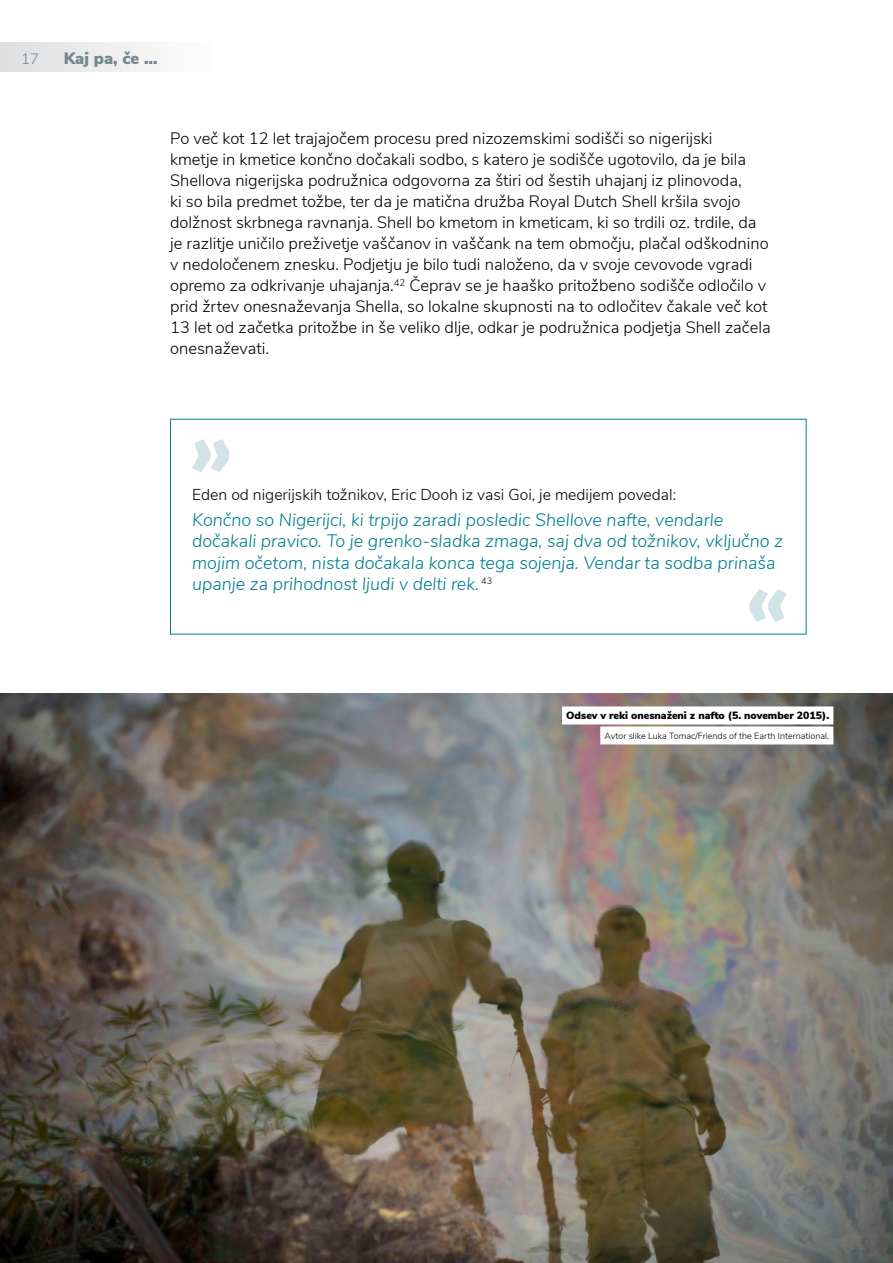
<style>
.page{position:relative;width:893px;height:1263px;background:#fff}
.page>*{position:absolute;margin:0;border:0;box-sizing:border-box;transform-origin:0 0}
.t1{font:italic 300 18px/21.6px "Nunito Sans";color:#007f8d}
.t2{font:300 16.5px/21px "Nunito Sans";color:#000}
.t3{font:900 16.5px "Nunito Sans";color:#74878f}
.t4{font:300 15.75px "Nunito Sans";color:#000}
.t5{font:300 15px "Nunito Sans";color:#74878f}
.t6{font:900 10.5px "Nunito Sans";color:#000}
.t7{font:300 9.15px "Nunito Sans";color:#000}
.t8{font:300 9px "Nunito Sans";color:#000}
</style>
<div class="page">
<svg style="left:192px;top:439px;width:38px;height:33px"></svg>
<svg style="left:749px;top:589px;width:38px;height:33px"></svg>
<img style="left:0;top:694px;width:893px;height:569px">
<div style="left:562px;top:706px;width:271px;height:18px;background:#fff"></div>
<div style="left:600px;top:726px;width:233px;height:18px;background:#fff"></div>
<div style="left:0;top:43px;width:213px;height:29px;background:linear-gradient(to right,#dddedf,#fefefe)"></div>
<p class="t5" style="left:21px;top:48px;width:19px">17</p>
<p class="t3" style="left:64px;top:46px;width:95px">Kaj pa, če …</p>
<p class="t2" style="left:170px;top:127px;width:602px">Po več kot 12 let trajajočem procesu pred nizozemskimi sodišči so nigerijski<br>kmetje in kmetice končno dočakali sodbo, s katero je sodišče ugotovilo, da je bila Shellova nigerijska podružnica odgovorna za štiri od šestih uhajanj iz plinovoda,<br>ki so bila predmet tožbe, ter da je matična družba Royal Dutch Shell kršila svojo dolžnost skrbnega ravnanja. Shell bo kmetom in kmeticam, ki so trdili oz. trdile, da je razlitje uničilo preživetje vaščanov in vaščank na tem območju, plačal odškodnino v nedoločenem znesku. Podjetju je bilo tudi naloženo, da v svoje cevovode vgradi opremo za odkrivanje uhajanja.<sup>42</sup> Čeprav se je haaško pritožbeno sodišče odločilo v prid žrtev onesnaževanja Shella, so lokalne skupnosti na to odločitev čakale več kot 13 let od začetka pritožbe in še veliko dlje, odkar je podružnica podjetja Shell začela onesnaževati.</p>
<p class="t4" style="left:192px;top:483px;width:486px">Eden od nigerijskih tožnikov, Eric Dooh iz vasi Goi, je medijem povedal:</p>
<p class="t1" style="left:192px;top:508px;width:593px">Končno so Nigerijci, ki trpijo zaradi posledic Shellove nafte, vendarle dočakali pravico. To je grenko-sladka zmaga, saj dva od tožnikov, vključno z mojim očetom, nista dočakala konca tega sojenja. Vendar ta sodba prinaša upanje za prihodnost ljudi v delti rek.</p>
<p class="t7" style="left:481px;top:574px;width:13px">43</p>
<p class="t6" style="left:566px;top:708px;width:264px">Odsev v reki onesnaženi z nafto (5. november 2015).</p>
<p class="t8" style="left:604px;top:730px;width:226px">Avtor slike Luka Tomac/Friends of the Earth International.</p>
</div>
